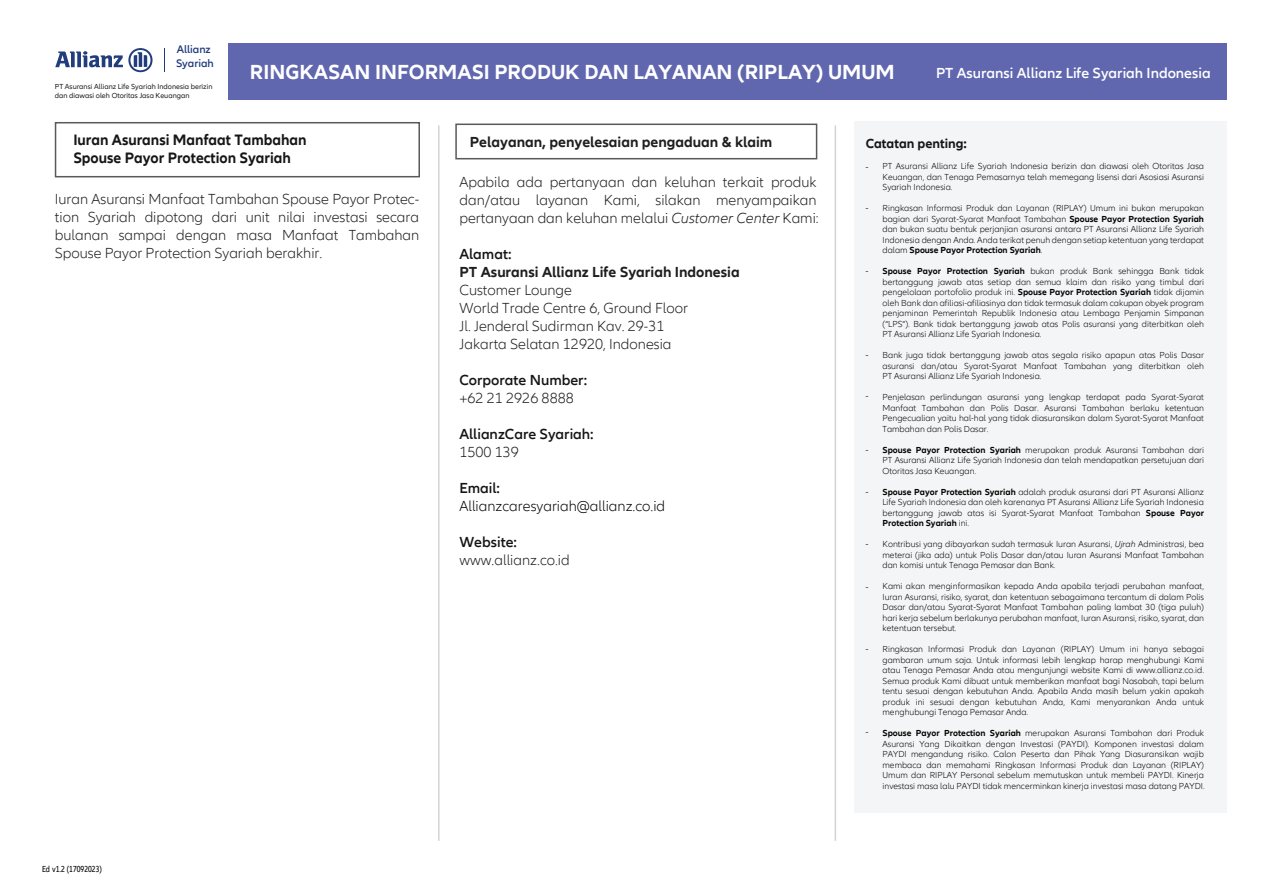
<style>
.page{position:relative;width:1263px;height:893px;background:#fff}
.page>*{position:absolute;margin:0;border:0;box-sizing:border-box;transform-origin:0 0}
.t1{font:700 21px "Allianz Neo";color:#fff}
.t2{font:700 15.6px/18px "Allianz Neo";color:#171516;scale:.96 1}
.t3{font:300 15px/18px "Allianz Neo";color:#201d1e}
.t4{font:700 15px "Allianz Neo";color:#201d1e}
.t5{font:600 15px "Allianz Neo";color:#161416}
.t6{font:600 15px "Allianz Neo";color:#fff}
.t7{font:300 15px "Allianz Neo";color:#040503}
.t8{font:700 13.5px "Allianz Neo";color:#171516}
.t9{font:600 11.25px "Allianz Neo";color:#213d7c}
.t10{font:300 10.5px "Allianz Neo";color:#040504}
.t11{font:300 9px/10.5px "Allianz Neo";color:#040503;text-align:justify}
.t12{font:condensed 9px "Allianz Neo";color:#040503}
.t13{font:7.5px/9px "Allianz Neo";color:#201d1e}
.s1{font-style:italic}
.s2{font-weight:700}
</style>
<div class="page">
<hr style="left:438px;top:125px;width:1px;height:716px;background:#d2d3d3">
<hr style="left:835px;top:125px;width:1px;height:716px;background:#d2d3d3">
<div style="left:228px;top:43px;width:998px;height:56px;background:#6067af"></div>
<div style="left:854px;top:121px;width:372px;height:691px;background:#f4f5f6"></div>
<div style="left:455px;top:124px;width:362px;height:35px;border:2px solid #595959"></div>
<div style="left:55px;top:122px;width:365px;height:55px;border:2px solid #595959"></div>
<svg style="left:55px;top:48px;width:110px;height:25px"></svg>
<p class="t9" style="left:177px;top:43px;width:36px">Allianz</p>
<p class="t9" style="left:176px;top:57px;width:39px">Syariah</p>
<p class="t13" style="left:55px;top:82px;width:159px">PT Asuransi Allianz Life Syariah Indonesia berizin dan diawasi oleh Otoritas Jasa Keuangan</p>
<p class="t13" style="left:131px;top:83px;width:57px">Indonesia berizin</p>
<h1 class="t1" style="left:250px;top:60px;width:646px">RINGKASAN INFORMASI PRODUK DAN LAYANAN (RIPLAY) UMUM</h1>
<h3 class="t6" style="left:936px;top:64px;width:276px">PT Asuransi Allianz Life Syariah Indonesia</h3>
<h2 class="t2" style="left:73px;top:131px;width:245px">Iuran Asuransi Manfaat Tambahan<br>Spouse Payor Protection Syariah</h2>
<h3 class="t4" style="left:470px;top:133px;width:304px">Pelayanan, penyelesaian pengaduan &amp; klaim</h3>
<h3 class="t3" style="left:55px;top:191px;width:366px;text-align:justify">Iuran Asuransi Manfaat Tambahan Spouse Payor Protec&shy;tion Syariah dipotong dari unit nilai investasi secara bulanan sampai dengan masa Manfaat Tambahan Spouse Payor Protection Syariah berakhir.</h3>
<h3 class="t3" style="left:459px;top:174px;width:361px">Apabila ada pertanyaan dan keluhan terkait produk dan/atau layanan Kami, silakan menyampaikan pertanyaan dan keluhan melalui <span class="s1">Customer Center</span> Kami:</h3>
<h3 class="t5" style="left:459px;top:245px;width:54px">Alamat:</h3>
<h3 class="t4" style="left:459px;top:263px;width:282px">PT Asuransi Allianz Life Syariah Indonesia</h3>
<h3 class="t3" style="left:459px;top:282px;width:230px">Customer Lounge<br>World Trade Centre 6, Ground Floor<br>Jl. Jenderal Sudirman Kav. 29-31<br>Jakarta Selatan 12920, Indonesia</h3>
<h3 class="t5" style="left:459px;top:371px;width:129px">Corporate Number:</h3>
<h3 class="t3" style="left:459px;top:390px;width:116px">+62 21 2926 8888</h3>
<h3 class="t5" style="left:459px;top:425px;width:136px">AllianzCare Syariah:</h3>
<h3 class="t3" style="left:459px;top:444px;width:61px">1500 139</h3>
<h3 class="t5" style="left:459px;top:479px;width:42px">Email:</h3>
<h3 class="t7" style="left:459px;top:498px;width:207px">Allianzcaresyariah@allianz.co.id</h3>
<h3 class="t5" style="left:459px;top:533px;width:59px">Website:</h3>
<h3 class="t3" style="left:459px;top:552px;width:112px">www.allianz.co.id</h3>
<p class="t12" style="left:42px;top:863px;width:61px">Ed v1.2 (17092023)</p>
<p class="t12" style="left:61px;top:863px;width:46px">11 (07072023)</p>
<p class="t12" style="left:61px;top:863px;width:25px">9 5 7</p>
<h3 class="t8" style="left:866px;top:136px;width:103px">Catatan penting:</h3>
<p class="t10" style="left:865px;top:160px;width:5px">-</p>
<p class="t11" style="left:882px;top:161px;width:323px">PT Asuransi Allianz Life Syariah Indonesia berizin dan diawasi oleh Otoritas Jasa Keuangan, dan Tenaga Pemasarnya telah memegang lisensi dari Asosiasi Asuransi Syariah Indonesia.</p>
<p class="t11" style="left:882px;top:203px;width:323px">Ringkasan Informasi Produk dan Layanan (RIPLAY) Umum ini bukan merupakan bagian dari Syarat-Syarat Manfaat Tambahan <span class="s2">Spouse Payor Protection Syariah </span>dan bukan suatu bentuk perjanjian asuransi antara PT Asuransi Allianz Life Syariah Indonesia dengan Anda. Anda terikat penuh dengan setiap ketentuan yang terdapat dalam <span class="s2">Spouse Payor Protection Syariah</span>.</p>
<p class="t11" style="left:882px;top:266px;width:323px"><span class="s2">Spouse Payor Protection Syariah</span> bukan produk Bank sehingga Bank tidak bertanggung jawab atas setiap dan semua klaim dan risiko yang timbul dari pengelolaan portofolio produk ini. <span class="s2">Spouse Payor Protection Syariah</span> tidak dijamin oleh Bank dan afiliasi-afiliasinya dan tidak termasuk dalam cakupan obyek program penjaminan Pemerintah Republik Indonesia atau Lembaga Penjamin Simpanan (“LPS”). Bank tidak bertanggung jawab atas Polis asuransi yang diterbitkan oleh PT Asuransi Allianz Life Syariah Indonesia.</p>
<p class="t11" style="left:882px;top:350px;width:323px">Bank juga tidak bertanggung jawab atas segala risiko apapun atas Polis Dasar asuransi dan/atau Syarat-Syarat Manfaat Tambahan yang diterbitkan oleh PT Asuransi Allianz Life Syariah Indonesia.</p>
<p class="t11" style="left:882px;top:392px;width:323px">Penjelasan perlindungan asuransi yang lengkap terdapat pada Syarat-Syarat Manfaat Tambahan dan Polis Dasar. Asuransi Tambahan berlaku ketentuan Pengecualian yaitu hal-hal yang tidak diasuransikan dalam Syarat-Syarat Manfaat Tambahan dan Polis Dasar.</p>
<p class="t11" style="left:882px;top:445px;width:323px"><span class="s2">Spouse Payor Protection Syariah</span> merupakan produk Asuransi Tambahan dari PT Asuransi Allianz Life Syariah Indonesia dan telah mendapatkan persetujuan dari Otoritas Jasa Keuangan.</p>
<p class="t11" style="left:882px;top:487px;width:323px"><span class="s2">Spouse Payor Protection Syariah</span> adalah produk asuransi dari PT Asuransi Allianz Life Syariah Indonesia dan oleh karenanya PT Asuransi Allianz Life Syariah Indonesia bertanggung jawab atas isi Syarat-Syarat Manfaat Tambahan <span class="s2">Spouse Payor Protection Syariah</span> ini.</p>
<p class="t11" style="left:882px;top:539px;width:323px">Kontribusi yang dibayarkan sudah termasuk Iuran Asuransi, <span class="s1">Ujrah</span> Administrasi, bea meterai (jika ada) untuk Polis Dasar dan/atau Iuran Asuransi Manfaat Tambahan dan komisi untuk Tenaga Pemasar dan Bank.</p>
<p class="t11" style="left:882px;top:581px;width:323px">Kami akan menginformasikan kepada Anda apabila terjadi perubahan manfaat, Iuran Asuransi, risiko, syarat, dan ketentuan sebagaimana tercantum di dalam Polis Dasar dan/atau Syarat-Syarat Manfaat Tambahan paling lambat 30 (tiga puluh) hari kerja sebelum berlakunya perubahan manfaat, Iuran Asuransi, risiko, syarat, dan ketentuan tersebut.</p>
<p class="t11" style="left:882px;top:644px;width:323px">Ringkasan Informasi Produk dan Layanan (RIPLAY) Umum ini hanya sebagai gambaran umum saja. Untuk informasi lebih lengkap harap menghubungi Kami atau Tenaga Pemasar Anda atau mengunjungi website Kami di www.allianz.co.id.<br>Semua produk Kami dibuat untuk memberikan manfaat bagi Nasabah, tapi belum tentu sesuai dengan kebutuhan Anda. Apabila Anda masih belum yakin apakah produk ini sesuai dengan kebutuhan Anda, Kami menyarankan Anda untuk menghubungi Tenaga Pemasar Anda.</p>
<p class="t11" style="left:882px;top:728px;width:324px"><span class="s2">Spouse Payor Protection Syariah</span> merupakan Asuransi Tambahan dari Produk Asuransi Yang Dikaitkan dengan Investasi (PAYDI). Komponen investasi dalam PAYDI mengandung risiko. Calon Peserta dan Pihak Yang Diasuransikan wajib membaca dan memahami Ringkasan Informasi Produk dan Layanan (RIPLAY)<br>Umum dan RIPLAY Personal sebelum memutuskan untuk membeli PAYDI. Kinerja investasi masa lalu PAYDI tidak mencerminkan kinerja investasi masa datang PAYDI.</p>
<p class="t10" style="left:865px;top:202px;width:5px">-</p>
<p class="t10" style="left:865px;top:264px;width:5px">-</p>
<p class="t10" style="left:865px;top:348px;width:5px">-</p>
<p class="t10" style="left:865px;top:390px;width:5px">-</p>
<p class="t10" style="left:865px;top:444px;width:5px">-</p>
<p class="t10" style="left:865px;top:485px;width:5px">-</p>
<p class="t10" style="left:865px;top:537px;width:5px">-</p>
<p class="t10" style="left:865px;top:580px;width:5px">-</p>
<p class="t10" style="left:865px;top:643px;width:5px">-</p>
<p class="t10" style="left:865px;top:726px;width:5px">-</p>
</div>
